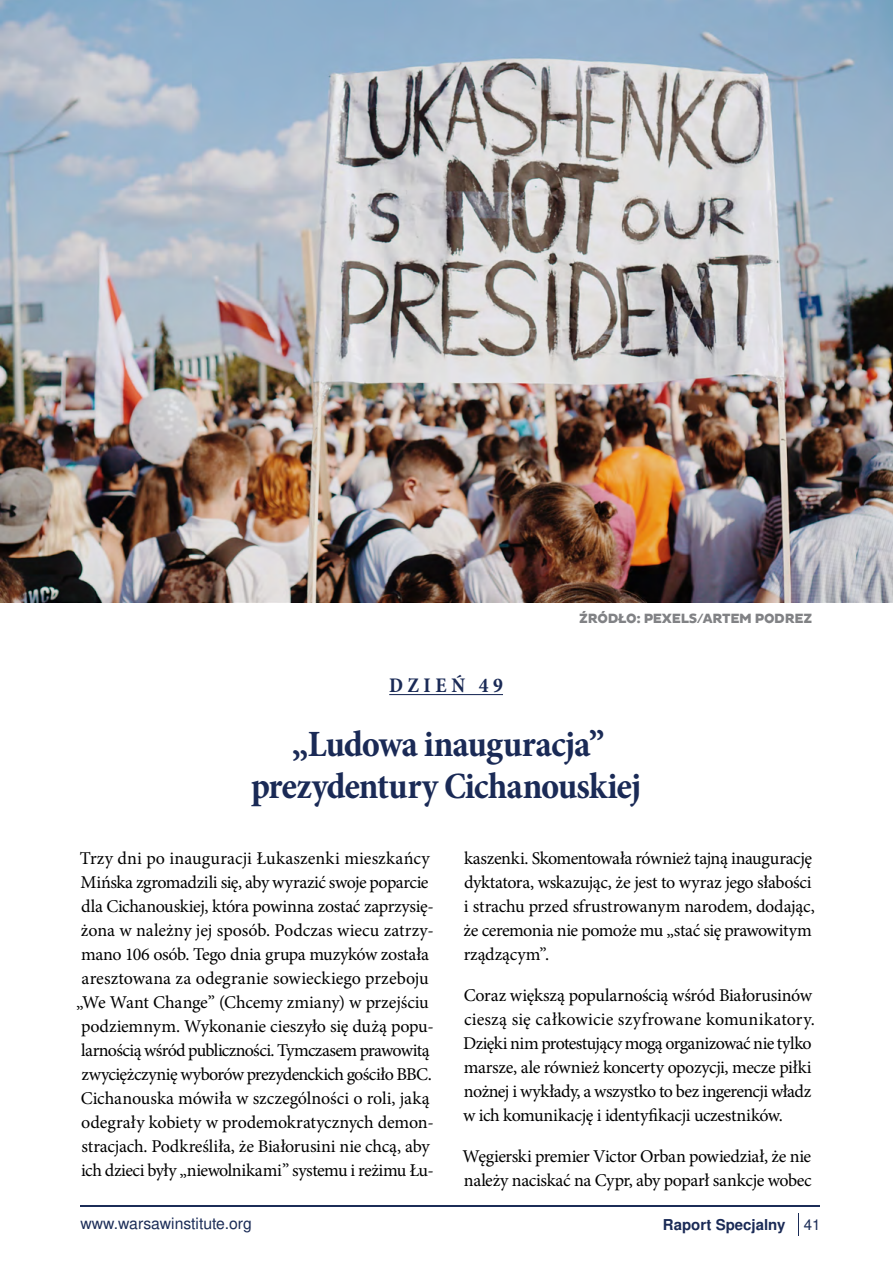
<style>
.page{position:relative;width:893px;height:1263px;background:#fff}
.page>*{position:absolute;margin:0;border:0;box-sizing:border-box;transform-origin:0 0}
.t1{font:700 condensed 37.5px/42px "Minion Pro";letter-spacing:-.025em;color:#1a2a56;text-align:center}
.t2{font:700 condensed 21px "Minion Pro";letter-spacing:.225em;color:#1a2a56}
.t3{font:18px/24px "Minion Pro";letter-spacing:-.015em;color:#000}
.t4{font:15.75px "Nimbus San L";color:#1b2c57}
.t5{font:700 15px "Nimbus San L";color:#1a2a56}
.t6{font:15px "Nimbus San L";color:#1b2c57}
.t7{font:800 13.5px "Pluto Sans W01";letter-spacing:-.02em;color:#818285}
</style>
<div class="page">
<hr style="left:80px;top:1205px;width:740px;height:1px;background:#1b2c57">
<hr style="left:389px;top:694px;width:114px;height:1px;background:#1a2a56">
<img style="left:0;top:0;width:893px;height:602px">
<p class="t7" style="left:579px;top:610px;width:234px">ŹRÓDŁO: PEXELS/ARTEM PODREZ</p>
<p class="t2" style="left:389px;top:671px;width:115px">DZIEŃ 49</p>
<h1 class="t1" style="left:251px;top:723px;width:392px">„Ludowa inauguracja” prezydentury Cichanouskiej</h1>
<p class="t3" style="left:76px;top:847px;width:359px;text-align:center">Trzy dni po inauguracji Łukaszenki mieszkańcy Mińska zgromadzili się, aby wyrazić swoje poparcie dla Cichanouskiej, która powinna zostać zaprzysię&shy;żona w należny jej sposób. Podczas wiecu zatrzy&shy;mano 106 osób. Tego dnia grupa muzyków została aresztowana za odegranie sowieckiego przeboju „We Want Change” (Chcemy zmiany) w przejściu podziemnym. Wykonanie cieszyło się dużą popu&shy;larnością wśród publiczności. Tymczasem prawowitą zwyciężczynię wyborów prezydenckich gościło BBC.<br>Cichanouska mówiła w szczególności o roli, jaką odegrały kobiety w prodemokratycznych demon&shy;stracjach. Podkreśliła, że Białorusini nie chcą, aby ich dzieci były „niewolnikami” systemu i reżimu Łu-</p>
<p class="t3" style="left:463px;top:846px;width:353px">kaszenki. Skomentowała również tajną inaugurację dyktatora, wskazując, że jest to wyraz jego słabości i strachu przed sfrustrowanym narodem, dodając, że ceremonia nie pomoże mu „stać się prawowitym rządzącym”.</p>
<p class="t3" style="left:463px;top:983px;width:353px">Coraz większą popularnością wśród Białorusinów cieszą się całkowicie szyfrowane komunikatory.<br>Dzięki nim protestujący mogą organizować nie tylko marsze, ale również koncerty opozycji, mecze piłki nożnej i wykłady, a wszystko to bez ingerencji władz w ich komunikację i identyfikacji uczestników.</p>
<p class="t3" style="left:462px;top:1144px;width:351px">Węgierski premier Victor Orban powiedział, że nie należy naciskać na Cypr, aby poparł sankcje wobec</p>
<p class="t4" style="left:80px;top:1212px;width:173px">www.warsawinstitute.org</p>
<p class="t6" style="left:804px;top:1214px;width:18px">41</p>
<p class="t5" style="left:663px;top:1214px;width:124px">Raport Specjalny</p>
</div>
